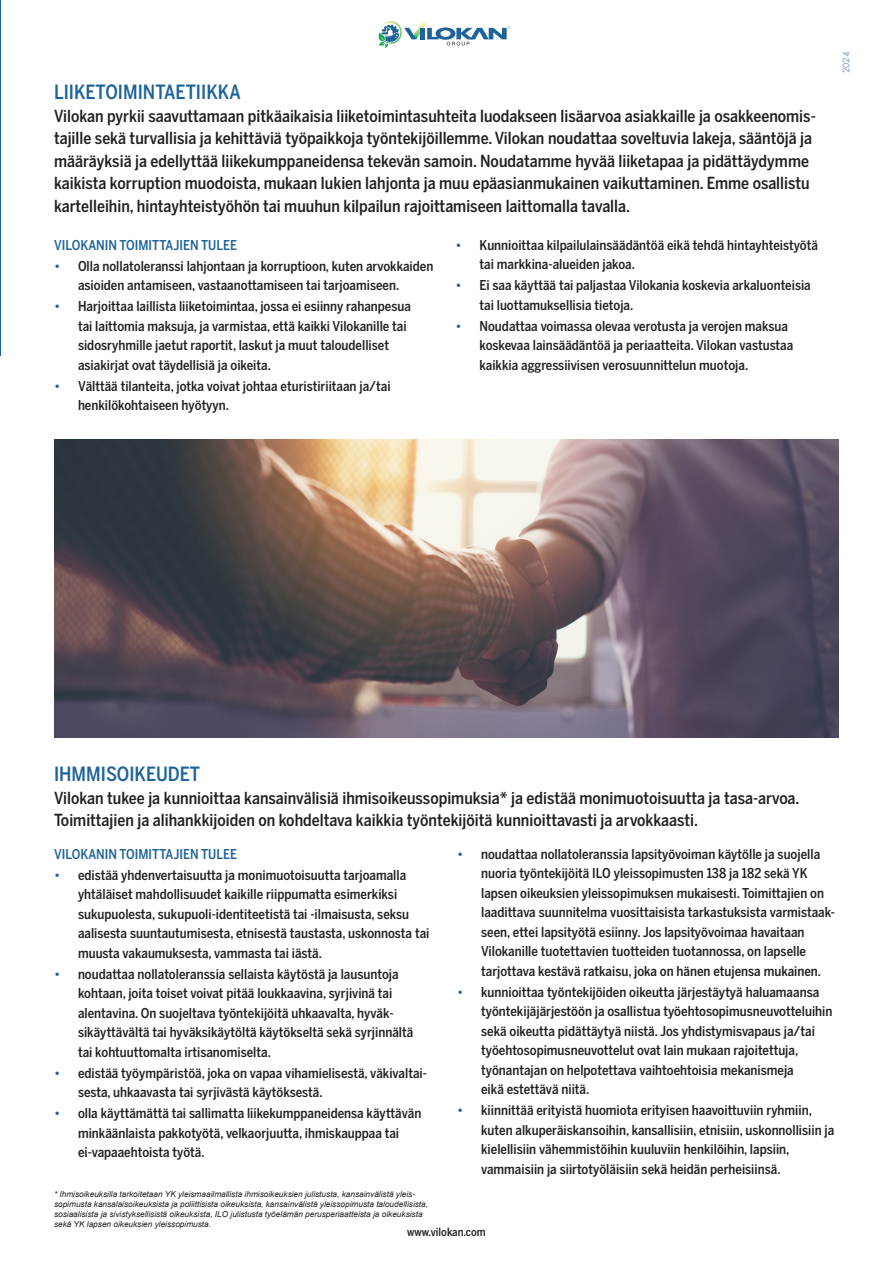
<style>
.page{position:relative;width:893px;height:1263px;background:#fff}
.page>*{position:absolute;margin:0;border:0;box-sizing:border-box;transform-origin:0 0}
.t1{font:500 19.5px "Benton Sans Cond";color:#1e6399}
.t2{font:500 16.5px/22.5px "Benton Sans Cond";color:#231f20}
.t3{font:500 13.5px/19.5px "Benton Sans Cond";color:#231f20}
.t4{font:500 13.5px "Benton Sans Cond";color:#1e6399}
.t5{font:500 11.25px "Benton Sans Cond";color:#231f20}
.t6{font:500 9px "Futura Std";color:#839fc4}
.t7{font:italic 8.25px/9.9px "Arial";color:#231f20}
.s1{color:#fff}
.s2{color:#1e6399}
</style>
<div class="page">
<hr style="left:0;top:0;width:1px;height:355px;background:#1e6399">
<svg style="left:378px;top:21px;width:132px;height:27px"></svg>
<img style="left:54px;top:439px;width:785px;height:298px">
<p class="t1" style="left:54px;top:81px;width:188px">LIIKETOIMINTAETIIKKA</p>
<p class="t2" style="left:54px;top:105px;width:763px">Vilokan pyrkii saavuttamaan pitkäaikaisia liiketoimintasuhteita luodakseen lisäarvoa asiakkaille ja osakkeenomis&shy;tajille sekä turvallisia ja kehittäviä työpaikkoja työntekijöillemme. Vilokan noudattaa soveltuvia lakeja, sääntöjä ja määräyksiä ja edellyttää liikekumppaneidensa tekevän samoin. Noudatamme hyvää liiketapaa ja pidättäydymme kaikista korruption muodoista, mukaan lukien lahjonta ja muu epäasianmukainen vaikuttaminen. Emme osallistu kartelleihin, hintayhteistyöhön tai muuhun kilpailun rajoittamiseen laittomalla tavalla.<span class="s1">S</span></p>
<p class="t4" style="left:54px;top:237px;width:185px">VILOKANIN TOIMITTAJIEN TULEE</p>
<p class="t3" style="left:78px;top:256px;width:357px;text-indent:-24px"><span class="s2">•</span> Olla nollatoleranssi lahjontaan ja korruptioon, kuten arvokkaiden asioiden antamiseen, vastaanottamiseen tai tarjoamiseen.</p>
<p class="t3" style="left:78px;top:296px;width:334px;text-indent:-24px"><span class="s2">•</span> Harjoittaa laillista liiketoimintaa, jossa ei esiinny rahanpesua tai laittomia maksuja, ja varmistaa, että kaikki Vilokanille tai sidosryhmille jaetut raportit, laskut ja muut taloudelliset asiakirjat ovat täydellisiä ja oikeita.</p>
<p class="t3" style="left:78px;top:376px;width:314px;text-indent:-24px"><span class="s2">•</span> Välttää tilanteita, jotka voivat johtaa eturistiriitaan ja/tai henkilökohtaiseen hyötyyn.</p>
<p class="t3" style="left:479px;top:235px;width:340px;text-indent:-24px"><span class="s2">•</span> Kunnioittaa kilpailulainsäädäntöä eikä tehdä hintayhteistyötä tai markkina-alueiden jakoa.</p>
<p class="t3" style="left:479px;top:275px;width:333px;text-indent:-24px"><span class="s2">•</span> Ei saa käyttää tai paljastaa Vilokania koskevia arkaluonteisia tai luottamuksellisia tietoja.</p>
<p class="t3" style="left:479px;top:316px;width:315px;text-indent:-24px"><span class="s2">•</span> Noudattaa voimassa olevaa verotusta ja verojen maksua koskevaa lainsäädäntöä ja periaatteita. Vilokan vastustaa kaikkia aggressiivisen verosuunnittelun muotoja.</p>
<p class="t6" style="left:840px;top:73px;width:22px;rotate:-90deg">2024</p>
<p class="t1" style="left:54px;top:763px;width:148px">IHMMISOIKEUDET</p>
<p class="t2" style="left:54px;top:786px;width:747px">Vilokan tukee ja kunnioittaa kansainvälisiä ihmisoikeussopimuksia* ja edistää monimuotoisuutta ja tasa-arvoa.<br>Toimittajien ja alihankkijoiden on kohdeltava kaikkia työntekijöitä kunnioittavasti ja arvokkaasti.</p>
<p class="t4" style="left:54px;top:846px;width:185px">VILOKANIN TOIMITTAJIEN TULEE</p>
<p class="t3" style="left:78px;top:865px;width:353px;text-indent:-24px"><span class="s2">•</span> edistää yhdenvertaisuutta ja monimuotoisuutta tarjoamalla yhtäläiset mahdollisuudet kaikille riippumatta esimerkiksi sukupuolesta, sukupuoli-identiteetistä tai -ilmaisusta, seksu aalisesta suuntautumisesta, etnisestä taustasta, uskonnosta tai</p>
<p class="t3" style="left:78px;top:943px;width:246px">muusta vakaumuksesta, vammasta tai iästä.</p>
<p class="t3" style="left:78px;top:964px;width:337px;text-indent:-24px"><span class="s2">•</span> noudattaa nollatoleranssia sellaista käytöstä ja lausuntoja kohtaan, joita toiset voivat pitää loukkaavina, syrjivinä tai alentavina. On suojeltava työntekijöitä uhkaavalta, hyväk&shy;sikäyttävältä tai hyväksikäytöltä käytökseltä sekä syrjinnältä tai kohtuuttomalta irtisanomiselta.</p>
<p class="t3" style="left:78px;top:1063px;width:350px;text-indent:-24px"><span class="s2">•</span> edistää työympäristöä, joka on vapaa vihamielisestä, väkivaltai&shy;sesta, uhkaavasta tai syrjivästä käytöksestä.</p>
<p class="t3" style="left:54px;top:1103px;width:369px"><span class="s2">•</span> olla käyttämättä tai sallimatta liikekumppaneidensa käyttävän</p>
<p class="t3" style="left:78px;top:1123px;width:323px">minkäänlaista pakkotyötä, velkaorjuutta, ihmiskauppaa tai ei-vapaaehtoista työtä.</p>
<p class="t3" style="left:481px;top:844px;width:341px;text-indent:-24px"><span class="s2">•</span> noudattaa nollatoleranssia lapsityövoiman käytölle ja suojella nuoria työntekijöitä ILO yleissopimusten 138 ja 182 sekä YK</p>
<p class="t3" style="left:481px;top:883px;width:356px">lapsen oikeuksien yleissopimuksen mukaisesti. Toimittajien on laadittava suunnitelma vuosittaisista tarkastuksista varmistaak&shy;seen, ettei lapsityötä esiinny. Jos lapsityövoimaa havaitaan Vilokanille tuotettavien tuotteiden tuotannossa, on lapselle tarjottava kestävä ratkaisu, joka on hänen etujensa mukainen.</p>
<p class="t3" style="left:481px;top:982px;width:353px;text-indent:-24px"><span class="s2">•</span> kunnioittaa työntekijöiden oikeutta järjestäytyä haluamaansa työntekijäjärjestöön ja osallistua työehtosopimusneuvotteluihin sekä oikeutta pidättäytyä niistä. Jos yhdistymisvapaus ja/tai työehtosopimusneuvottelut ovat lain mukaan rajoitettuja, työnantajan on helpotettava vaihtoehtoisia mekanismeja<br>eikä estettävä niitä.</p>
<p class="t3" style="left:481px;top:1100px;width:355px;text-indent:-24px"><span class="s2">•</span> kiinnittää erityistä huomiota erityisen haavoittuviin ryhmiin, kuten alkuperäiskansoihin, kansallisiin, etnisiin, uskonnollisiin ja kielellisiin vähemmistöihin kuuluviin henkilöihin, lapsiin, vammaisiin ja siirtotyöläisiin sekä heidän perheisiinsä.</p>
<p class="t7" style="left:54px;top:1189px;width:376px">* Ihmisoikeuksilla tarkoitetaan YK yleismaailmallista ihmisoikeuksien julistusta, kansainvälistä yleis&shy;sopimusta kansalaisoikeuksista ja poliittisista oikeuksista, kansainvälistä yleissopimusta taloudellisista, sosiaalisista ja sivistyksellisistä oikeuksista, ILO julistusta työelämän perusperiaatteista ja oikeuksista sekä YK lapsen oikeuksien yleissopimusta.</p>
<p class="t5" style="left:407px;top:1226px;width:80px">www.vilokan.com</p>
</div>
